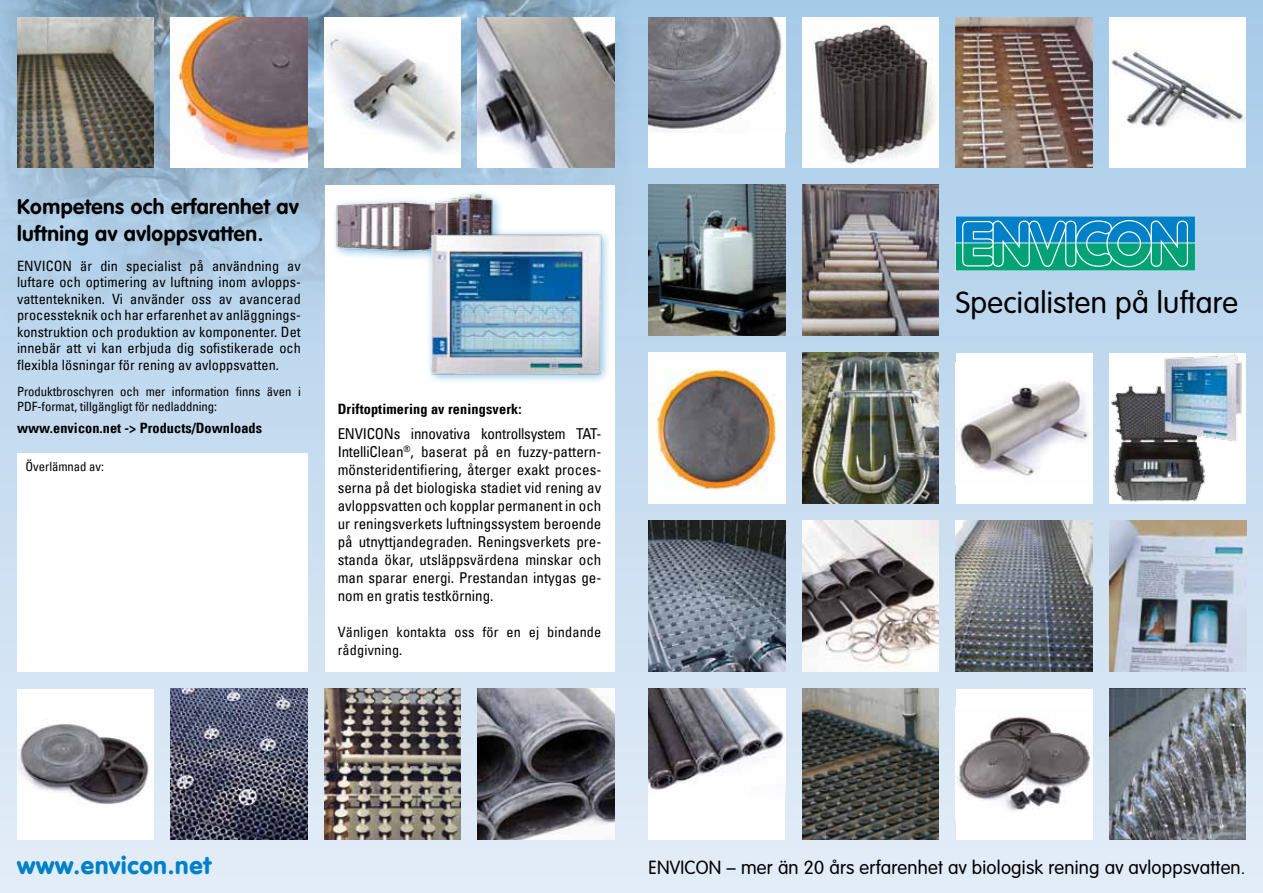
<style>
.page{position:relative;width:1263px;height:893px;background:#fff}
.page>*{position:absolute;margin:0;border:0;box-sizing:border-box;transform-origin:0 0}
.t1{font:300 30px "VAG Rounded LT";letter-spacing:.01em;color:#000}
.t2{font:900 24px "VAG Rounded LT";letter-spacing:.035em;color:#0081c7}
.t3{font:700 21px/27px "VAG Rounded LT";letter-spacing:.02em;color:#000}
.t4{font:300 18.75px "VAG Rounded LT";letter-spacing:.01em;color:#000}
.t5{font:condensed 15px/18px "Univers LT";color:#000;text-align:justify}
.t6{font:condensed 14.25px/16.5px "Univers LT";letter-spacing:.005em;color:#000;text-align:justify}
.t7{font:700 condensed 14.25px "Univers LT";letter-spacing:.005em;color:#000}
.t8{font:condensed 12.75px/15px "Univers LT";letter-spacing:-.005em;color:#000}
</style>
<div class="page">
<div style="left:0;top:0;width:1263px;height:893px;background:linear-gradient(to bottom,#a6c9e7,#e3ecf6)"></div>
<img style="left:0;top:0;width:631px;height:360px">
<div style="left:648px;top:17px;width:137px;height:151px;background:#fff"></div>
<img style="left:648px;top:17px;width:134px;height:115px">
<img style="left:478px;top:689px;width:136px;height:151px">
<img style="left:17px;top:17px;width:137px;height:151px">
<img style="left:648px;top:185px;width:137px;height:151px">
<img style="left:648px;top:353px;width:137px;height:151px">
<img style="left:802px;top:521px;width:137px;height:151px">
<img style="left:1109px;top:689px;width:137px;height:151px">
<img style="left:171px;top:689px;width:136px;height:151px">
<img style="left:478px;top:17px;width:136px;height:151px">
<div style="left:17px;top:689px;width:137px;height:151px;background:#fff"></div>
<img style="left:17px;top:724px;width:132px;height:81px">
<div style="left:324px;top:17px;width:137px;height:151px;background:#fff"></div>
<img style="left:324px;top:35px;width:137px;height:118px">
<div style="left:325px;top:185px;width:289px;height:487px;background:#fff"></div>
<img style="left:648px;top:521px;width:137px;height:151px">
<img style="left:802px;top:689px;width:137px;height:151px">
<img style="left:956px;top:17px;width:136px;height:151px">
<img style="left:324px;top:689px;width:137px;height:151px">
<img style="left:171px;top:17px;width:136px;height:151px">
<div style="left:1109px;top:353px;width:137px;height:151px;background:#fff"></div>
<div style="left:648px;top:689px;width:137px;height:151px;background:#fff"></div>
<img style="left:648px;top:689px;width:137px;height:101px">
<div style="left:956px;top:689px;width:136px;height:151px;background:#fff"></div>
<img style="left:957px;top:716px;width:134px;height:95px">
<div style="left:1109px;top:17px;width:137px;height:151px;background:#fff"></div>
<img style="left:1111px;top:51px;width:135px;height:77px">
<img style="left:802px;top:17px;width:137px;height:151px">
<img style="left:802px;top:185px;width:137px;height:151px">
<div style="left:956px;top:353px;width:136px;height:151px;background:#fff"></div>
<img style="left:956px;top:381px;width:136px;height:95px">
<img style="left:802px;top:353px;width:137px;height:151px">
<img style="left:1110px;top:521px;width:136px;height:151px">
<img style="left:956px;top:521px;width:136px;height:151px">
<svg style="left:956px;top:217px;width:239px;height:54px;background:#24a1ab"></svg>
<img style="left:1107px;top:382px;width:104px;height:124px">
<img style="left:1161px;top:355px;width:81px;height:88px">
<div style="left:331px;top:189px;width:173px;height:80px;background:#0081c7;opacity:.5"></div>
<img style="left:333px;top:189px;width:164px;height:71px">
<div style="left:425px;top:228px;width:187px;height:157px;background:#0081c7;opacity:.5"></div>
<img style="left:426px;top:228px;width:180px;height:152px">
<div style="left:17px;top:454px;width:290px;height:218px;background:#fff"></div>
<h3 class="t3" style="left:17px;top:193px;width:283px">Kompetens och erfarenhet av luftning av avloppsvatten.</h3>
<p class="t6" style="left:17px;top:257px;width:285px">ENVICON är din specialist på användning av luftare och optimering av luftning inom avlopps&shy;vattentekniken. Vi använder oss av avancerad processteknik och har erfarenhet av anläggnings&shy;konstruktion och produktion av komponenter. Det innebär att vi kan erbjuda dig sofistikerade och flexibla lösningar för rening av avloppsvatten.</p>
<p class="t8" style="left:17px;top:384px;width:285px">Produktbroschyren och mer information finns även i<br>PDF-format, tillgängligt för nedladdning:</p>
<p class="t7" style="left:17px;top:420px;width:247px">www.envicon.net -&gt; Products/Downloads</p>
<p class="t8" style="left:26px;top:458px;width:80px">Överlämnad av:</p>
<p class="t7" style="left:338px;top:400px;width:185px">Driftoptimering av reningsverk:</p>
<p class="t5" style="left:338px;top:425px;width:265px">ENVICONs innovativa kontrollsystem TAT-IntelliClean<sup>®</sup>, baserat på en fuzzy-pattern&shy;mönsteridentifiering, återger exakt proces&shy;serna på det biologiska stadiet vid rening av avloppsvatten och kopplar permanent in och ur reningsverkets luftningssystem beroende på utnyttjandegraden. Reningsverkets pre&shy;standa ökar, utsläppsvärdena minskar och man sparar energi. Prestandan intygas ge&shy;nom en gratis testkörning.</p>
<p class="t6" style="left:338px;top:623px;width:265px;line-height:18px">Vänligen kontakta oss för en ej bindande rådgivning.</p>
<h1 class="t1" style="left:956px;top:285px;width:284px">Specialisten på luftare</h1>
<h2 class="t2" style="left:17px;top:851px;width:196px">www.envicon.net</h2>
<p class="t4" style="left:648px;top:857px;width:599px">ENVICON – mer än 20 års erfarenhet av biologisk rening av avloppsvatten.</p>
</div>
